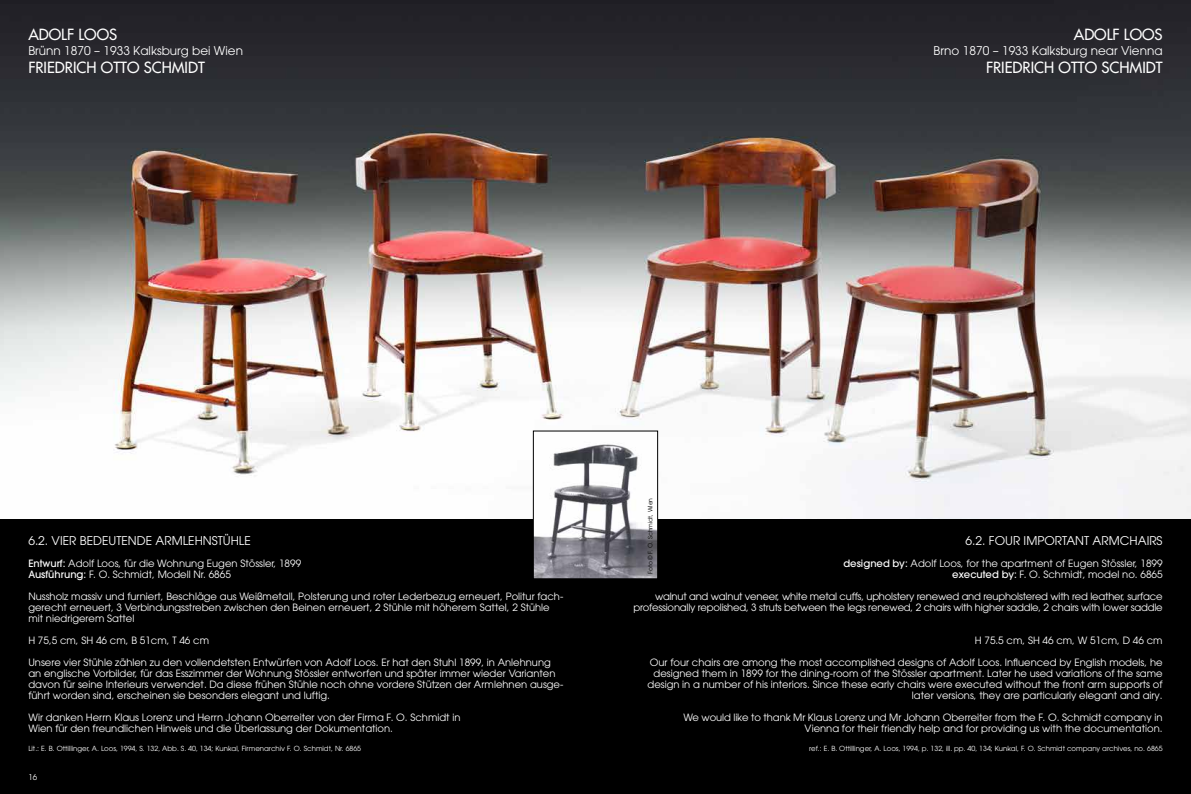
<style>
.page{position:relative;width:1191px;height:794px;background:#000}
.page>*{position:absolute;margin:0;border:0;box-sizing:border-box;transform-origin:0 0}
.t1{font:15px "Futura";color:#fff}
.t2{font:12px "Avant Garde";color:#fff}
.t3{font:10px/11px "Avant Garde";color:#fff}
.t4{font:10px/11px "Avant Garde";letter-spacing:-.02em;color:#fff;text-align:right}
.t5{font:8px "Avant Garde";color:#fff}
.t6{font:7px "Avant Garde";color:#fff}
.t7{font:6px "Avant Garde";color:#000}
.s1{font-weight:500}
</style>
<div class="page">
<img style="left:0;top:0;width:1191px;height:518px">
<img style="left:535px;top:433px;width:121px;height:144px">
<div style="left:533px;top:431px;width:125px;height:148px;border:1px solid #000"></div>
<h1 class="t1" style="left:28px;top:25px;width:90px">ADOLF LOOS</h1>
<p class="t2" style="left:28px;top:43px;width:216px">Brünn 1870 – 1933 Kalksburg bei Wien</p>
<h1 class="t1" style="left:28px;top:57px;width:178px">FRIEDRICH OTTO SCHMIDT</h1>
<h1 class="t1" style="left:1073px;top:25px;width:90px">ADOLF LOOS</h1>
<p class="t2" style="left:933px;top:43px;width:231px">Brno 1870 – 1933 Kalksburg near Vienna</p>
<h1 class="t1" style="left:986px;top:57px;width:178px">FRIEDRICH OTTO SCHMIDT</h1>
<p class="t2" style="left:28px;top:533px;width:224px">6.2. VIER BEDEUTENDE ARMLEHNSTÜHLE</p>
<p class="t3" style="left:28px;top:558px;width:274px"><span class="s1">Entwurf:</span> Adolf Loos, für die Wohnung Eugen Stössler, 1899<br><span class="s1">Ausführung:</span> F. O. Schmidt, Modell Nr. 6865</p>
<p class="t3" style="left:28px;top:591px;width:536px">Nussholz massiv und furniert, Beschläge aus Weißmetall, Polsterung und roter Lederbezug erneuert, Politur fach&shy;gerecht erneuert, 3 Verbindungsstreben zwischen den Beinen erneuert, 2 Stühle mit höherem Sattel, 2 Stühle mit niedrigerem Sattel</p>
<p class="t3" style="left:28px;top:635px;width:182px">H 75,5 cm, SH 46 cm, B 51cm, T 46 cm</p>
<p class="t3" style="left:28px;top:657px;width:536px">Unsere vier Stühle zählen zu den vollendetsten Entwürfen von Adolf Loos. Er hat den Stuhl 1899, in Anlehnung an englische Vorbilder, für das Esszimmer der Wohnung Stössler entworfen und später immer wieder Varianten davon für seine Interieurs verwendet. Da diese frühen Stühle noch ohne vordere Stützen der Armlehnen ausge&shy;führt worden sind, erscheinen sie besonders elegant und luftig.</p>
<p class="t3" style="left:28px;top:712px;width:434px">Wir danken Herrn Klaus Lorenz und Herrn Johann Oberreiter von der Firma F. O. Schmidt in<br>Wien für den freundlichen Hinweis und die Überlassung der Dokumentation.</p>
<p class="t6" style="left:28px;top:744px;width:334px">Lit.: E. B. Ottillinger, A. Loos, 1994, S. 132, Abb. S. 40, 134; Kunkal, Firmenarchiv F. O. Schmidt, Nr. 6865</p>
<p class="t5" style="left:28px;top:772px;width:10px">16</p>
<p class="t7" style="left:646px;top:574px;width:78px;rotate:-90deg">Foto © F. O. Schmidt, Wien</p>
<p class="t2" style="left:965px;top:533px;width:198px">6.2. FOUR IMPORTANT ARMCHAIRS</p>
<p class="t3" style="left:843px;top:558px;width:321px;text-align:right"><span class="s1">designed by:</span> Adolf Loos, for the apartment of Eugen Stössler, 1899 <span class="s1">executed by:</span> F. O. Schmidt, model no. 6865</p>
<p class="t4" style="left:633px;top:591px;width:530px">walnut and walnut veneer, white metal cuffs, upholstery renewed and reupholstered with red leather, surface professionally repolished, 3 struts between the legs renewed, 2 chairs with higher saddle, 2 chairs with lower saddle</p>
<p class="t3" style="left:974px;top:635px;width:189px">H 75.5 cm, SH 46 cm, W 51cm, D 46 cm</p>
<p class="t3" style="left:647px;top:657px;width:516px;text-align:right">Our four chairs are among the most accomplished designs of Adolf Loos. Influenced by English models, he designed them in 1899 for the dining-room of the Stössler apartment. Later he used variations of the same design in a number of his interiors. Since these early chairs were executed without the front arm supports of later versions, they are particularly elegant and airy.</p>
<p class="t3" style="left:683px;top:712px;width:481px;text-align:right">We would like to thank Mr Klaus Lorenz und Mr Johann Oberreiter from the F. O. Schmidt company in<br>Vienna for their friendly help and for providing us with the documentation.</p>
<p class="t6" style="left:809px;top:744px;width:355px">ref.: E. B. Ottillinger, A. Loos, 1994, p. 132, ill. pp. 40, 134; Kunkal, F. O. Schmidt company archives, no. 6865</p>
</div>
